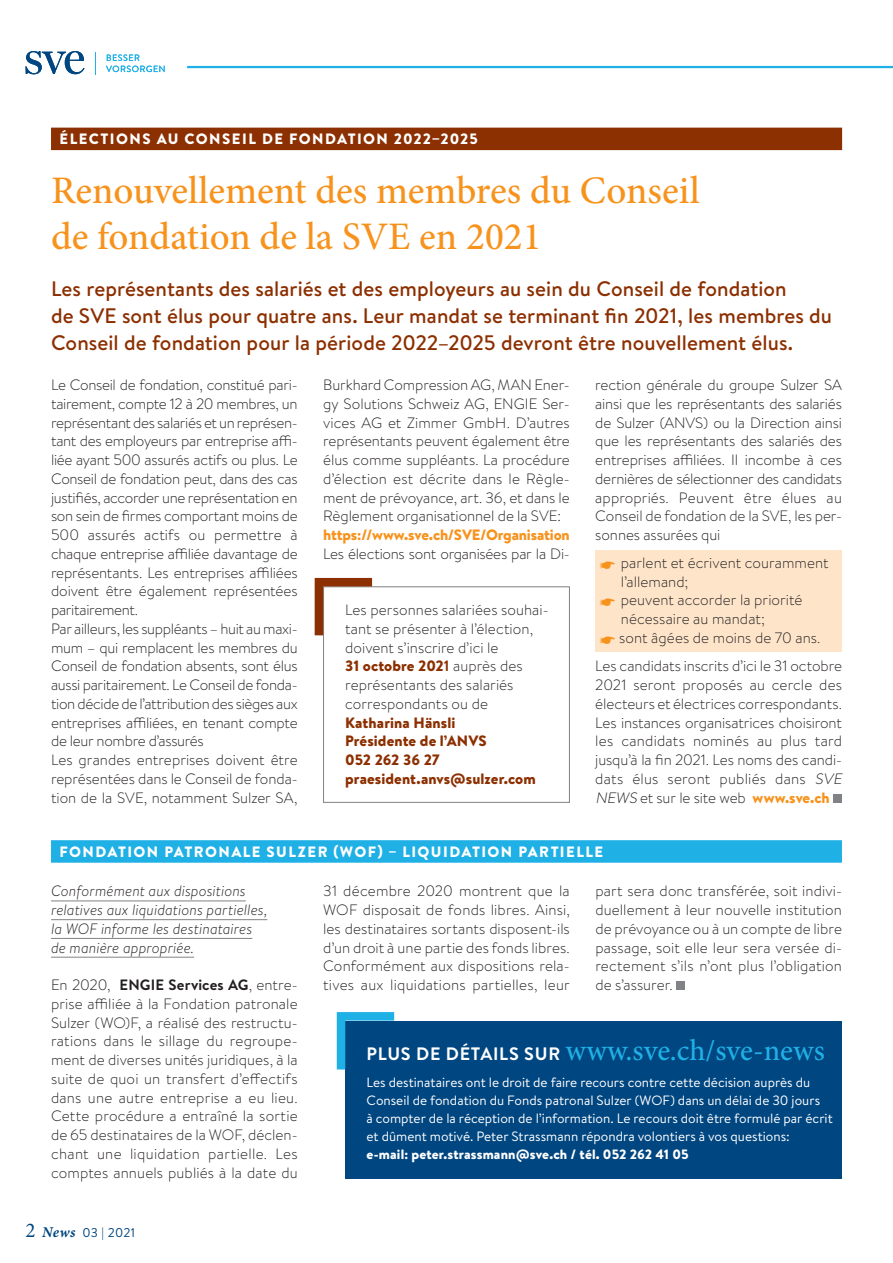
<style>
.page{position:relative;width:893px;height:1263px;background:#fff}
.page>*{position:absolute;margin:0;border:0;box-sizing:border-box;transform-origin:0 0}
.t1{font:500 39px/46.5px "Minion Pro";color:#f7931d}
.t2{font:500 30px "Minion Pro";color:#1fb0e6}
.t3{font:500 21px/27px "Brandon Text";letter-spacing:.005em;color:#8c2f01}
.t4{font:300 15px/18.8px "Brandon Text";letter-spacing:-.005em;color:#231f20;text-align:justify}
.t5{font:italic 300 15px/18.8px "Brandon Text";letter-spacing:.005em;color:#231f20}
.t6{font:900 15px "Brandon Text";letter-spacing:.095em;color:#fff}
.t7{font:900 15px/18.8px "Brandon Text";letter-spacing:.005em;color:#8c2f01}
.t8{font:900 15px "Brandon Text";letter-spacing:-.01em;color:#f7931d}
.t9{font:13.5px/18px "Brandon Text";color:#fff}
.t10{font:900 13.5px "Brandon Text";letter-spacing:.01em;color:#fff}
.t11{font:12.75px "Brandon Text";letter-spacing:.02em;color:#004680}
.s1{color:#f7931d}
.s2{font-style:italic}
.s3{font-weight:900;color:#f7931d}
.s4{font-weight:900;color:#8c2f01}
.s5{font-weight:700;color:#8c2f01}
.s6{font-weight:700}
.s7{font-family:"Brandon Text";font-weight:700;font-size:18px;color:#fff}
.s8{font-family:"Minion Pro";font-size:21px}
.s9{font-family:"Minion Pro";font-weight:700;font-style:italic;font-size:15px}
</style>
<div class="page">
<hr style="left:187px;top:66px;width:706px;height:2px;background:#1fb0e6">
<svg style="left:106px;top:54px;width:59px;height:18px"></svg>
<svg style="left:26px;top:51px;width:59px;height:23px"></svg>
<svg style="left:95px;top:52px;width:1px;height:22px"></svg>
<div style="left:595px;top:551px;width:247px;height:101px;background:#fee5ca"></div>
<div style="left:51px;top:128px;width:791px;height:22px;background:#8c2f01"></div>
<div style="left:323px;top:586px;width:247px;height:217px;border:1px solid #808285"></div>
<svg style="left:315px;top:578px;width:57px;height:57px"></svg>
<div style="left:51px;top:840px;width:791px;height:23px;background:#1fb0e6"></div>
<hr style="left:51px;top:901px;width:195px;height:1px;background:#808285">
<hr style="left:51px;top:919px;width:216px;height:1px;background:#808285">
<hr style="left:51px;top:938px;width:201px;height:1px;background:#808285">
<hr style="left:51px;top:957px;width:143px;height:1px;background:#808285">
<div style="left:676px;top:982px;width:9px;height:8px;background:#808285"></div>
<div style="left:345px;top:1021px;width:497px;height:158px;background:#004680"></div>
<svg style="left:337px;top:1012px;width:57px;height:57px"></svg>
<div style="left:833px;top:794px;width:8px;height:9px;background:#808285"></div>
<p class="t6" style="left:60px;top:128px;width:420px">ÉLECTIONS AU CONSEIL DE FONDATION 2022–2025</p>
<h1 class="t1" style="left:51px;top:167px;width:650px">Renouvellement des membres du Conseil de fondation de la SVE en 2021</h1>
<p class="t3" style="left:51px;top:275px;width:782px">Les représentants des salariés et des employeurs au sein du Conseil de fondation<br>de SVE sont élus pour quatre ans. Leur mandat se terminant fin 2021, les membres du<br>Conseil de fondation pour la période 2022–2025 devront être nouvellement élus.</p>
<p class="t4" style="left:51px;top:375px;width:248px;text-align:left">Le Conseil de fondation, constitué pari&shy;tairement, compte 12 à 20 membres, un représentant des salariés et un représen&shy;tant des employeurs par entreprise affi&shy;liée ayant 500 assurés actifs ou plus. Le Conseil de fondation peut, dans des cas justifiés, accorder une représentation en son sein de firmes comportant moins de 500 assurés actifs ou permettre à chaque entreprise affiliée davantage de représentants. Les entreprises affiliées doivent être également représentées paritairement.<br>Par ailleurs, les suppléants – huit au maxi&shy;mum – qui remplacent les membres du Conseil de fondation absents, sont élus aussi paritairement. Le Conseil de fonda&shy;tion décide de l’attribution des sièges aux entreprises affiliées, en tenant compte de leur nombre d’assurés<br>Les grandes entreprises doivent être représentées dans le Conseil de fonda&shy;tion de la SVE, notamment Sulzer SA,</p>
<p class="t4" style="left:323px;top:375px;width:248px">Burkhard Compression AG, MAN Ener&shy;gy Solutions Schweiz AG, ENGIE Ser&shy;vices AG et Zimmer GmbH. D’autres représentants peuvent également être élus comme suppléants. La procédure d’élection est décrite dans le Règle&shy;ment de prévoyance, art. 36, et dans le Règlement organisationnel de la SVE:</p>
<p class="t8" style="left:323px;top:524px;width:248px">https://www.sve.ch/SVE/Organisation</p>
<p class="t4" style="left:323px;top:544px;width:248px">Les élections sont organisées par la Di-</p>
<p class="t4" style="left:595px;top:375px;width:248px">rection générale du groupe Sulzer SA ainsi que les représentants des salariés de Sulzer (ANVS) ou la Direction ainsi que les représentants des salariés des entreprises affiliées. Il incombe à ces dernières de sélectionner des candidats appropriés. Peuvent être élues au Conseil de fondation de la SVE, les per&shy;sonnes assurées qui</p>
<p class="t4" style="left:600px;top:553px;width:230px"><span class="s1">☛</span> parlent et écrivent couramment</p>
<p class="t4" style="left:621px;top:571px;width:69px">l’allemand;</p>
<p class="t4" style="left:600px;top:590px;width:204px"><span class="s1">☛</span> peuvent accorder la priorité</p>
<p class="t4" style="left:621px;top:609px;width:146px">nécessaire au mandat;</p>
<p class="t4" style="left:600px;top:628px;width:222px"><span class="s1">☛</span> sont âgées de moins de 70 ans.</p>
<p class="t4" style="left:595px;top:656px;width:252px;text-align:left">Les candidats inscrits d’ici le 31 octobre 2021 seront proposés au cercle des électeurs et électrices correspondants.<br>Les instances organisatrices choisiront les candidats nominés au plus tard jusqu’à la fin 2021. Les noms des candi&shy;dats élus seront publiés dans <span class="s2">SVE NEWS</span> et sur le site web <span class="s3">www.sve.ch</span></p>
<p class="t4" style="left:345px;top:600px;width:205px;text-align:left">Les personnes salariées souhai&shy;tant se présenter à l’élection, doivent s’inscrire d’ici le<br><span class="s4">31 octobre 202</span><span class="s5">1</span> auprès des représentants des salariés correspondants ou de</p>
<p class="t7" style="left:345px;top:713px;width:192px">Katharina Hänsli<br>Présidente de l’ANVS<br>052 262 36 27 praesident.anvs@sulzer.com</p>
<p class="t6" style="left:60px;top:841px;width:545px">FONDATION PATRONALE SULZER (WOF) – LIQUIDATION PARTIELLE</p>
<p class="t5" style="left:51px;top:881px;width:218px">Conformément aux dispositions relatives aux liquidations partielles, la WOF informe les destinataires de manière appropriée.</p>
<p class="t4" style="left:51px;top:975px;width:248px">En 2020, <span class="s6">ENGIE Services AG</span>, entre&shy;prise affiliée à la Fondation patronale Sulzer (WO)F, a réalisé des restructu&shy;rations dans le sillage du regroupe&shy;ment de diverses unités juridiques, à la suite de quoi un transfert d’effectifs dans une autre entreprise a eu lieu.<br>Cette procédure a entraîné la sortie de 65 destinataires de la WOF, déclen&shy;chant une liquidation partielle. Les comptes annuels publiés à la date du</p>
<p class="t4" style="left:323px;top:881px;width:248px">31 décembre 2020 montrent que la WOF disposait de fonds libres. Ainsi, les destinataires sortants disposent-ils d’un droit à une partie des fonds libres.<br>Conformément aux dispositions rela&shy;tives aux liquidations partielles, leur</p>
<p class="t4" style="left:595px;top:881px;width:248px">part sera donc transférée, soit indivi&shy;duellement à leur nouvelle institution de prévoyance ou à un compte de libre passage, soit elle leur sera versée di&shy;rectement s’ils n’ont plus l’obligation de s’assurer.</p>
<h2 class="t2" style="left:367px;top:1030px;width:460px"><span class="s7">PLUS DE DÉTAILS SUR</span> www.sve.ch/sve-news</h2>
<p class="t9" style="left:367px;top:1073px;width:468px">Les destinataires ont le droit de faire recours contre cette décision auprès du Conseil de fondation du Fonds patronal Sulzer (WOF) dans un délai de 30 jours<br>à compter de la réception de l’information. Le recours doit être formulé par écrit et dûment motivé. Peter Strassmann répondra volontiers à vos questions:</p>
<p class="t10" style="left:367px;top:1145px;width:324px">e-mail: peter.strassmann@sve.ch / tél. 052 262 41 05</p>
<p class="t11" style="left:26px;top:1224px;width:111px"><span class="s8">2</span> <span class="s9">News</span> 03 | 2021</p>
</div>
